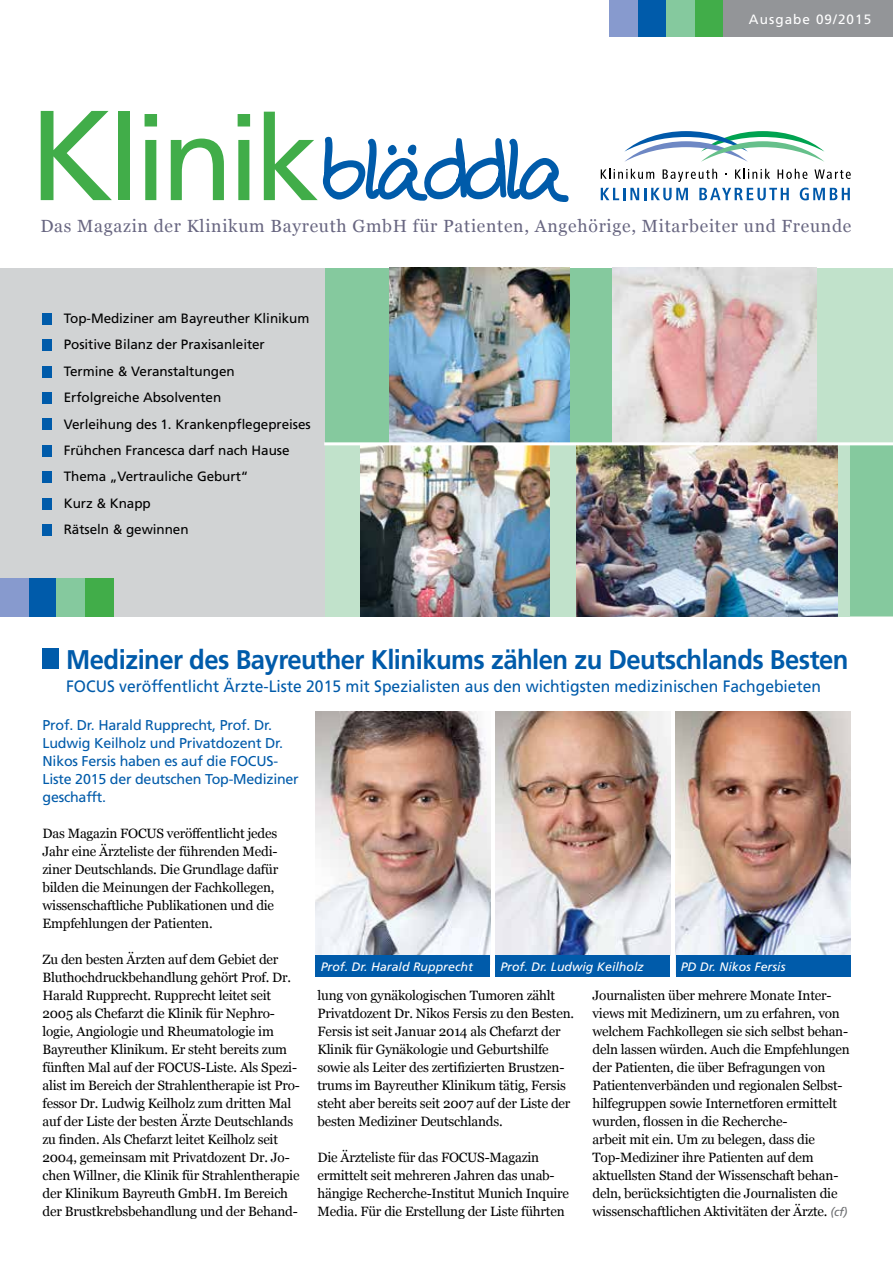
<style>
.page{position:relative;width:893px;height:1263px;background:#fff}
.page>*{position:absolute;margin:0;border:0;box-sizing:border-box;transform-origin:0 0}
.t1{font:117.9px "Frutiger";letter-spacing:-.05em;color:#41ad49}
.t2{font:700 27px "Frutiger";letter-spacing:-.02em;color:#005baa;scale:.95 1}
.t3{font:17.55px "Georgia";letter-spacing:.04em;color:#686681}
.t4{font:16.5px "Frutiger";color:#005baa;scale:.95 1}
.t5{font:14.25px/18px "Frutiger";letter-spacing:-.015em;color:#005baa}
.t6{font:13.5px/18px "Georgia";letter-spacing:-.015em;color:#000}
.t7{font:13.5px/26.4px "Frutiger";letter-spacing:-.005em;color:#000}
.t8{font:13.5px "Frutiger";letter-spacing:.08em;color:#fff}
.t9{font:italic 12.3px "Frutiger";color:#fff}
.s1{font-size:127.8px}
.s2{font-family:"Frutiger";font-style:italic;font-size:12px;color:#6d6e71}
</style>
<div class="page">
<div style="left:723px;top:0;width:170px;height:36px;background:#939598"></div>
<div style="left:694px;top:0;width:29px;height:36px;background:#41ad49"></div>
<div style="left:638px;top:0;width:28px;height:36px;background:#005baa"></div>
<div style="left:666px;top:0;width:28px;height:36px;background:#85c99e"></div>
<div style="left:609px;top:0;width:29px;height:36px;background:#879ace"></div>
<svg style="left:601px;top:188px;width:87px;height:12px"></svg>
<svg style="left:699px;top:188px;width:90px;height:12px"></svg>
<svg style="left:800px;top:188px;width:50px;height:12px"></svg>
<svg style="left:601px;top:131px;width:250px;height:51px"></svg>
<svg style="left:323px;top:137px;width:246px;height:65px"></svg>
<div style="left:324px;top:268px;width:569px;height:348px;background:#c1e2cb"></div>
<div style="left:324px;top:268px;width:365px;height:176px;background:#85c99e"></div>
<div style="left:0;top:268px;width:324px;height:348px;background:#d1d3d4"></div>
<div style="left:43px;top:313px;width:9px;height:11px;background:#005baa"></div>
<div style="left:43px;top:340px;width:9px;height:11px;background:#005baa"></div>
<div style="left:43px;top:366px;width:9px;height:11px;background:#005baa"></div>
<div style="left:43px;top:392px;width:9px;height:12px;background:#005baa"></div>
<div style="left:43px;top:419px;width:9px;height:11px;background:#005baa"></div>
<div style="left:43px;top:445px;width:9px;height:11px;background:#005baa"></div>
<div style="left:43px;top:472px;width:9px;height:11px;background:#005baa"></div>
<div style="left:43px;top:498px;width:9px;height:11px;background:#005baa"></div>
<div style="left:43px;top:524px;width:9px;height:12px;background:#005baa"></div>
<img style="left:390px;top:268px;width:179px;height:174px">
<img style="left:613px;top:268px;width:203px;height:174px">
<img style="left:577px;top:445px;width:261px;height:171px">
<div style="left:850px;top:444px;width:43px;height:172px;background:#85c99e"></div>
<img style="left:361px;top:445px;width:188px;height:171px">
<div style="left:85px;top:578px;width:29px;height:38px;background:#41ad49"></div>
<div style="left:28px;top:578px;width:29px;height:38px;background:#005baa"></div>
<div style="left:57px;top:578px;width:28px;height:38px;background:#85c99e"></div>
<div style="left:0;top:578px;width:28px;height:38px;background:#879ace"></div>
<div style="left:42px;top:648px;width:16px;height:20px;background:#005baa"></div>
<img style="left:676px;top:712px;width:174px;height:243px">
<div style="left:676px;top:955px;width:174px;height:22px;background:#005baa"></div>
<img style="left:496px;top:712px;width:174px;height:243px">
<div style="left:495px;top:955px;width:175px;height:22px;background:#005baa"></div>
<img style="left:315px;top:712px;width:175px;height:243px">
<div style="left:315px;top:955px;width:175px;height:22px;background:#005baa"></div>
<hr style="left:324px;top:442px;width:569px;height:3px;background:#fff">
<p class="t8" style="left:749px;top:12px;width:124px">Ausgabe 09/2015</p>
<h1 class="t1" style="left:29px;top:90px;width:293px"><span class="s1">K</span>linik</h1>
<p class="t3" style="left:40px;top:215px;width:812px">Das Magazin der Klinikum Bayreuth GmbH für Patienten, Angehörige, Mitarbeiter und Freunde</p>
<p class="t7" style="left:64px;top:305px;width:248px">Top-Mediziner am Bayreuther Klinikum<br>Positive Bilanz der Praxisanleiter<br>Termine &amp; Veranstaltungen<br>Erfolgreiche Absolventen<br>Verleihung des 1. Krankenpflegepreises<br>Frühchen Francesca darf nach Hause<br>Thema „Vertrauliche Geburt“<br>Kurz &amp; Knapp<br>Rätseln &amp; gewinnen</p>
<h2 class="t2" style="left:66px;top:643px;width:825px">Mediziner des Bayreuther Klinikums zählen zu Deutschlands Besten</h2>
<p class="t4" style="left:66px;top:677px;width:796px">FOCUS veröffentlicht Ärzte-Liste 2015 mit Spezialisten aus den wichtigsten medizinischen Fachgebieten</p>
<p class="t5" style="left:43px;top:716px;width:258px">Prof. Dr. Harald Rupprecht, Prof. Dr.<br>Ludwig Keilholz und Privatdozent Dr.<br>Nikos Fersis haben es auf die FOCUS-<br>Liste 2015 der deutschen Top-Mediziner geschafft.</p>
<p class="t6" style="left:43px;top:824px;width:237px">Das Magazin FOCUS veröffentlicht jedes Jahr eine Ärzteliste der führenden Medi&shy;ziner Deutschlands. Die Grundlage dafür bilden die Meinungen der Fachkollegen, wissenschaftliche Publikationen und die Empfehlungen der Patienten.</p>
<p class="t6" style="left:43px;top:950px;width:259px">Zu den besten Ärzten auf dem Gebiet der Bluthochdruckbehandlung gehört Prof. Dr.<br>Harald Rupprecht. Rupprecht leitet seit 2005 als Chefarzt die Klinik für Nephro&shy;logie, Angiologie und Rheumatologie im Bayreuther Klinikum. Er steht bereits zum fünften Mal auf der FOCUS-Liste. Als Spezi&shy;alist im Bereich der Strahlentherapie ist Pro&shy;fessor Dr. Ludwig Keilholz zum dritten Mal auf der Liste der besten Ärzte Deutschlands zu finden. Als Chefarzt leitet Keilholz seit 2004, gemeinsam mit Privatdozent Dr. Jo&shy;chen Willner, die Klinik für Strahlentherapie der Klinikum Bayreuth GmbH. Im Bereich der Brustkrebsbehandlung und der Behand-</p>
<p class="t9" style="left:321px;top:960px;width:154px">Prof. Dr. Harald Rupprecht</p>
<p class="t9" style="left:500px;top:960px;width:145px">Prof. Dr. Ludwig Keilholz</p>
<p class="t9" style="left:681px;top:960px;width:106px">PD Dr. Nikos Fersis</p>
<p class="t6" style="left:317px;top:986px;width:258px">lung von gynäkologischen Tumoren zählt Privatdozent Dr. Nikos Fersis zu den Besten.<br>Fersis ist seit Januar 2014 als Chefarzt der Klinik für Gynäkologie und Geburtshilfe sowie als Leiter des zertifizierten Brustzen&shy;trums im Bayreuther Klinikum tätig, Fersis steht aber bereits seit 2007 auf der Liste der besten Mediziner Deutschlands.</p>
<p class="t6" style="left:317px;top:1148px;width:253px">Die Ärzteliste für das FOCUS-Magazin ermittelt seit mehreren Jahren das unab&shy;hängige Recherche-Institut Munich Inquire Media. Für die Erstellung der Liste führten</p>
<p class="t6" style="left:592px;top:986px;width:259px">Journalisten über mehrere Monate Inter&shy;views mit Medizinern, um zu erfahren, von welchem Fachkollegen sie sich selbst behan&shy;deln lassen würden. Auch die Empfehlungen der Patienten, die über Befragungen von Patientenverbänden und regionalen Selbst&shy;hilfegruppen sowie Internetforen ermittelt wurden, flossen in die Recherche-<br>arbeit mit ein. Um zu belegen, dass die Top-Mediziner ihre Patienten auf dem aktuellsten Stand der Wissenschaft behan&shy;deln, berücksichtigten die Journalisten die wissenschaftlichen Aktivitäten der Ärzte. <span class="s2">(cf)</span></p>
</div>
